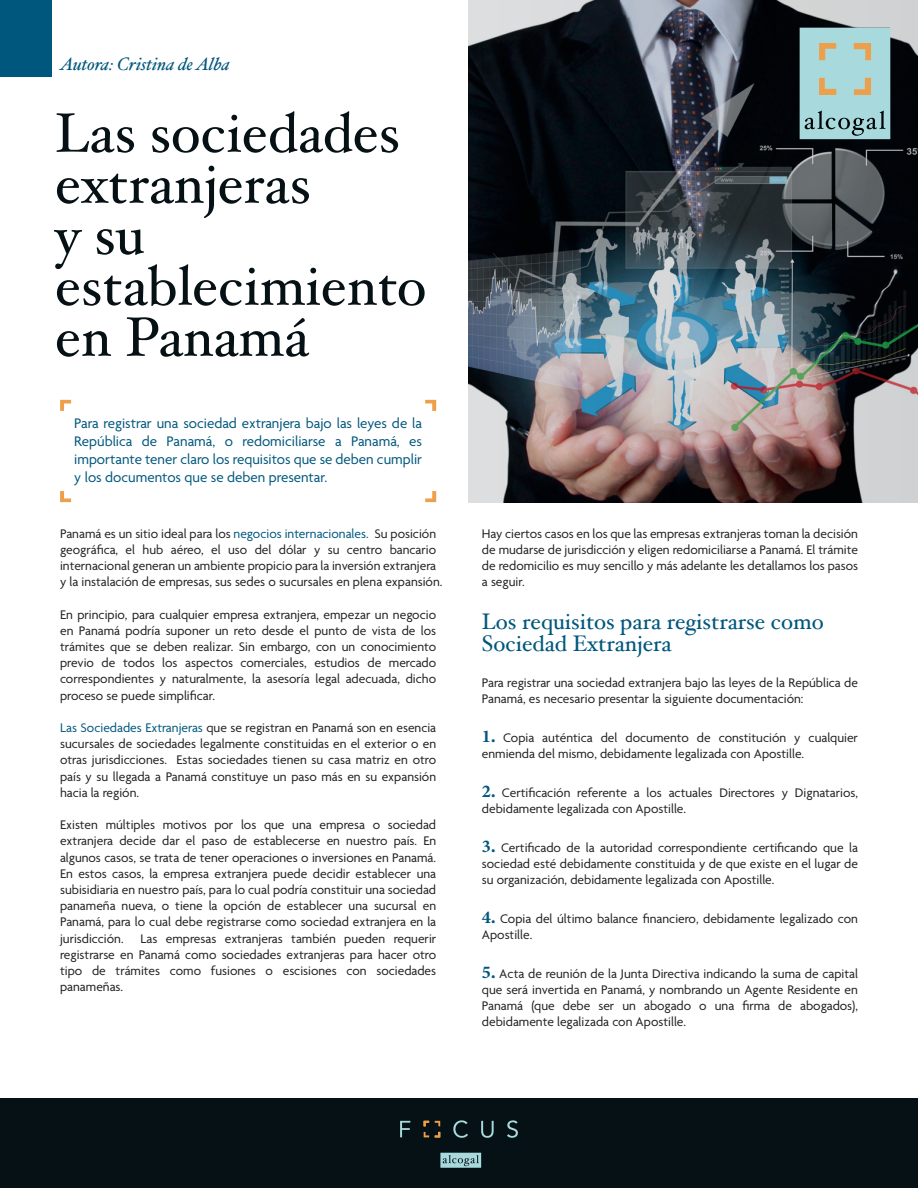
<style>
.page{position:relative;width:918px;height:1188px;background:#fff}
.page>*{position:absolute;margin:0;border:0;box-sizing:border-box;transform-origin:0 0}
.t1{font:55.5px/51px "Hoefler Text";color:#061116}
.t2{font:22.5px/22.5px "Hoefler Text";color:#00577d}
.t3{font:italic 18px "Hoefler Text";color:#00577d}
.t4{font:15px/18px "Agenda";color:#00577d;text-align:justify}
.t5{font:13.5px/16.2px "Agenda";color:#231f20;text-align:justify}
.s1{color:#00577d}
</style>
<div class="page">
<img style="left:469px;top:0;width:449px;height:502px">
<div style="left:0;top:1099px;width:918px;height:89px;background:#061116"></div>
<svg style="left:440px;top:1153px;width:41px;height:15px"></svg>
<svg style="left:400px;top:1121px;width:10px;height:16px"></svg>
<svg style="left:453px;top:1120px;width:15px;height:18px"></svg>
<svg style="left:481px;top:1121px;width:13px;height:17px"></svg>
<svg style="left:507px;top:1120px;width:11px;height:18px"></svg>
<svg style="left:424px;top:1121px;width:5px;height:5px"></svg>
<svg style="left:435px;top:1132px;width:5px;height:5px"></svg>
<svg style="left:424px;top:1132px;width:5px;height:5px"></svg>
<svg style="left:435px;top:1121px;width:5px;height:5px"></svg>
<svg style="left:800px;top:28px;width:90px;height:111px;background:#a6cecb"></svg>
<div style="left:0;top:0;width:52px;height:76px;background:#00577d"></div>
<svg style="left:60px;top:400px;width:11px;height:11px"></svg>
<svg style="left:425px;top:491px;width:11px;height:11px"></svg>
<svg style="left:425px;top:400px;width:11px;height:11px"></svg>
<svg style="left:60px;top:491px;width:11px;height:11px"></svg>
<h3 class="t3" style="left:60px;top:54px;width:171px">Autora: Cristina de Alba</h3>
<h1 class="t1" style="left:55px;top:107px;width:373px">Las sociedades extranjeras<br>y su establecimiento en Panamá</h1>
<p class="t4" style="left:74px;top:415px;width:349px">Para registrar una sociedad extranjera bajo las leyes de la República de Panamá, o redomiciliarse a Panamá, es importante tener claro los requisitos que se deben cumplir y los documentos que se deben presentar.</p>
<p class="t5" style="left:60px;top:526px;width:384px;text-align:left">Panamá es un sitio ideal para los <span class="s1">negocios internacionales.</span> Su posición geográfica, el hub aéreo, el uso del dólar y su centro bancario internacional generan un ambiente propicio para la inversión extranjera y la instalación de empresas, sus sedes o sucursales en plena expansión.</p>
<p class="t5" style="left:60px;top:607px;width:378px">En principio, para cualquier empresa extranjera, empezar un negocio en Panamá podría suponer un reto desde el punto de vista de los trámites que se deben realizar. Sin embargo, con un conocimiento previo de todos los aspectos comerciales, estudios de mercado correspondientes y naturalmente, la asesoría legal adecuada, dicho proceso se puede simplificar.</p>
<p class="t5" style="left:60px;top:720px;width:378px"><span class="s1">Las Sociedades Extranjeras</span> que se registran en Panamá son en esencia sucursales de sociedades legalmente constituidas en el exterior o en otras jurisdicciones. Estas sociedades tienen su casa matriz en otro país y su llegada a Panamá constituye un paso más en su expansión hacia la región.</p>
<p class="t5" style="left:60px;top:818px;width:378px">Existen múltiples motivos por los que una empresa o sociedad extranjera decide dar el paso de establecerse en nuestro país. En algunos casos, se trata de tener operaciones o inversiones en Panamá.<br>En estos casos, la empresa extranjera puede decidir establecer una subisidiaria en nuestro país, para lo cual podría constituir una sociedad panameña nueva, o tiene la opción de establecer una sucursal en Panamá, para lo cual debe registrarse como sociedad extranjera en la jurisdicción. Las empresas extranjeras también pueden requerir registrarse en Panamá como sociedades extranjeras para hacer otro tipo de trámites como fusiones o escisiones con sociedades panameñas.</p>
<p class="t5" style="left:482px;top:526px;width:378px">Hay ciertos casos en los que las empresas extranjeras toman la decisión de mudarse de jurisdicción y eligen redomiciliarse a Panamá. El trámite de redomicilio es muy sencillo y más adelante les detallamos los pasos a seguir.</p>
<h2 class="t2" style="left:482px;top:609px;width:343px">Los requisitos para registrarse como<br>Sociedad Extranjera</h2>
<p class="t5" style="left:482px;top:675px;width:378px">Para registrar una sociedad extranjera bajo las leyes de la República de<br>Panamá, es necesario presentar la siguiente documentación:</p>
<p class="t5" style="left:482px;top:730px;width:378px;text-indent:21px">Copia auténtica del documento de constitución y cualquier enmienda del mismo, debidamente legalizada con Apostille.</p>
<p class="t5" style="left:482px;top:785px;width:378px;text-indent:20px">Certificación referente a los actuales Directores y Dignatarios, debidamente legalizada con Apostille.</p>
<p class="t5" style="left:482px;top:840px;width:378px;text-indent:19px">Certificado de la autoridad correspondiente certificando que la sociedad esté debidamente constituida y de que existe en el lugar de su organización, debidamente legalizada con Apostille.</p>
<p class="t5" style="left:482px;top:911px;width:378px;text-indent:18px">Copia del último balance financiero, debidamente legalizado con<br>Apostille.</p>
<p class="t5" style="left:482px;top:966px;width:378px;text-indent:17px">Acta de reunión de la Junta Directiva indicando la suma de capital que será invertida en Panamá, y nombrando un Agente Residente en Panamá (que debe ser un abogado o una firma de abogados), debidamente legalizada con Apostille.</p>
</div>
